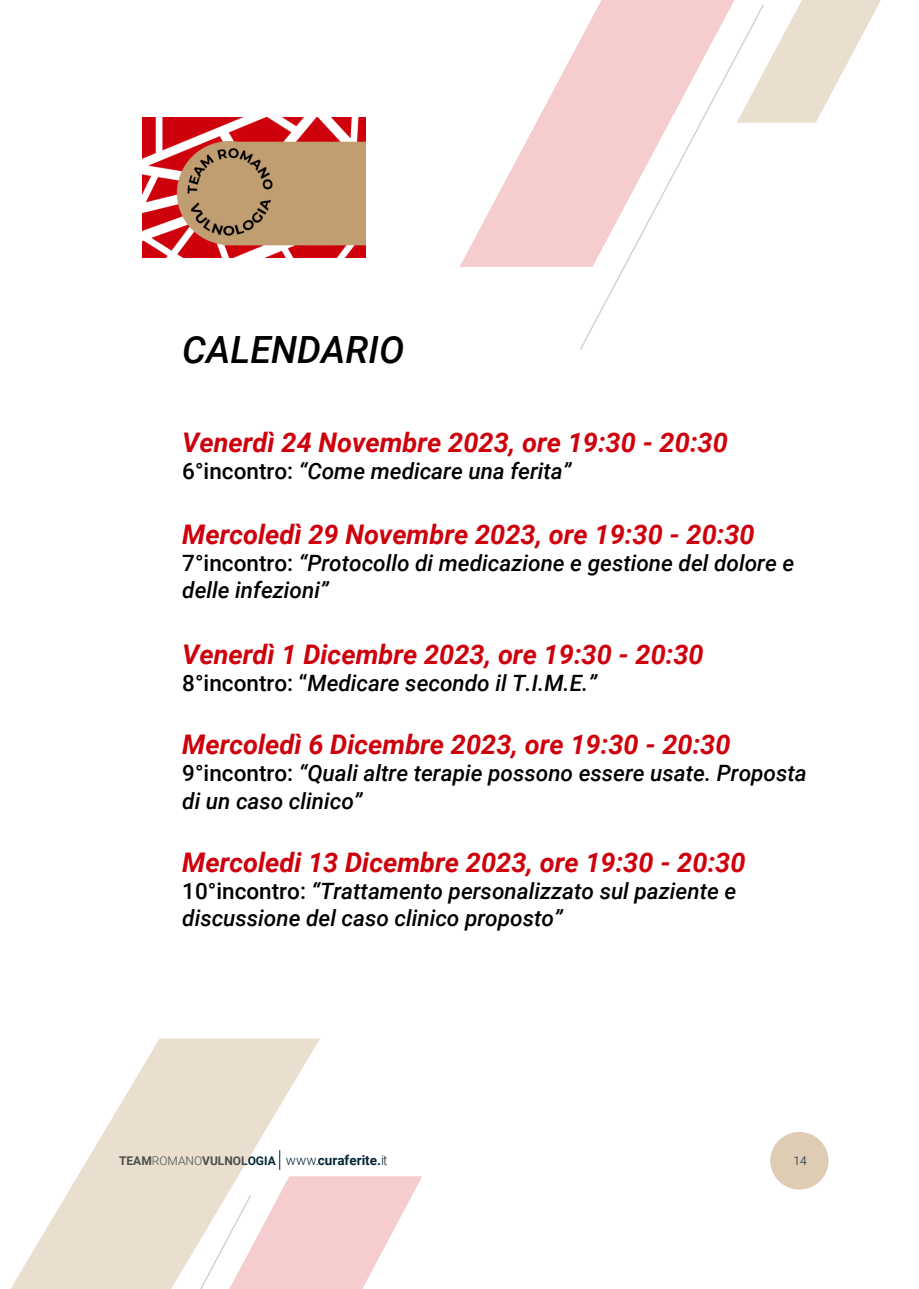
<style>
.page{position:relative;width:919px;height:1289px;background:#fff}
.page>*{position:absolute;margin:0;border:0;box-sizing:border-box;transform-origin:0 0}
.t1{font:italic 500 37.5px "Roboto";color:#000}
.t2{font:italic 700 27px "Roboto";color:#ce000c}
.t3{font:italic 500 22.5px/27px "Roboto";color:#000}
.t4{font:700 12px "Roboto";color:#07273a}
.t5{font:300 12px "Roboto";color:#07273a}
.s1{font-style:normal}
.s2{font-weight:300}
.s3{font-weight:300;font-size:13.5px}
.s4{font-size:13.5px}
</style>
<div class="page">
<div style="left:770px;top:1131px;width:58px;height:58px;background:#deccb5;border-radius:50%"></div>
<img style="left:142px;top:117px;width:223px;height:141px">
<svg style="left:459px;top:0;width:276px;height:267px"></svg>
<svg style="left:765px;top:0;width:116px;height:123px"></svg>
<svg style="left:578px;top:3px;width:187px;height:347px"></svg>
<svg style="left:11px;top:1038px;width:309px;height:250px;fill:#ece1d4"></svg>
<svg style="left:66px;top:1176px;width:356px;height:112px"></svg>
<h1 class="t1" style="left:182px;top:324px;width:223px">CALENDARIO</h1>
<p class="t2" style="left:182px;top:423px;width:547px">Venerdì 24 Novembre 2023, ore 19:30 - 20:30</p>
<p class="t3" style="left:182px;top:456px;width:390px"><span class="s1">6°incontro:</span> “Come medicare una ferita”</p>
<p class="t2" style="left:182px;top:515px;width:574px">Mercoledì 29 Novembre 2023, ore 19:30 - 20:30</p>
<p class="t3" style="left:182px;top:548px;width:613px"><span class="s1">7°incontro:</span> “Protocollo di medicazione e gestione del dolore e delle infezioni”</p>
<p class="t2" style="left:182px;top:636px;width:523px">Venerdì 1 Dicembre 2023, ore 19:30 - 20:30</p>
<p class="t3" style="left:182px;top:669px;width:416px"><span class="s1">8°incontro: “</span>Medicare secondo il T.I.M.E.”</p>
<p class="t2" style="left:182px;top:726px;width:550px">Mercoledì 6 Dicembre 2023, ore 19:30 - 20:30</p>
<p class="t3" style="left:182px;top:759px;width:626px"><span class="s1">9°incontro:</span> “Quali altre terapie possono essere usate. Proposta di un caso clinico”</p>
<p class="t2" style="left:182px;top:843px;width:564px">Mercoledi 13 Dicembre 2023, ore 19:30 - 20:30</p>
<p class="t3" style="left:182px;top:876px;width:555px"><span class="s1">10°incontro:</span> “Trattamento personalizzato sul paziente e discussione del caso clinico proposto”</p>
<p class="t4" style="left:119px;top:1152px;width:270px">TEAM <span class="s2">ROMANO</span>VULNOLOGIA <span class="s3">www.</span><span class="s4">curaferite.</span><span class="s3">it</span></p>
<p class="t5" style="left:793px;top:1152px;width:15px">14</p>
</div>
